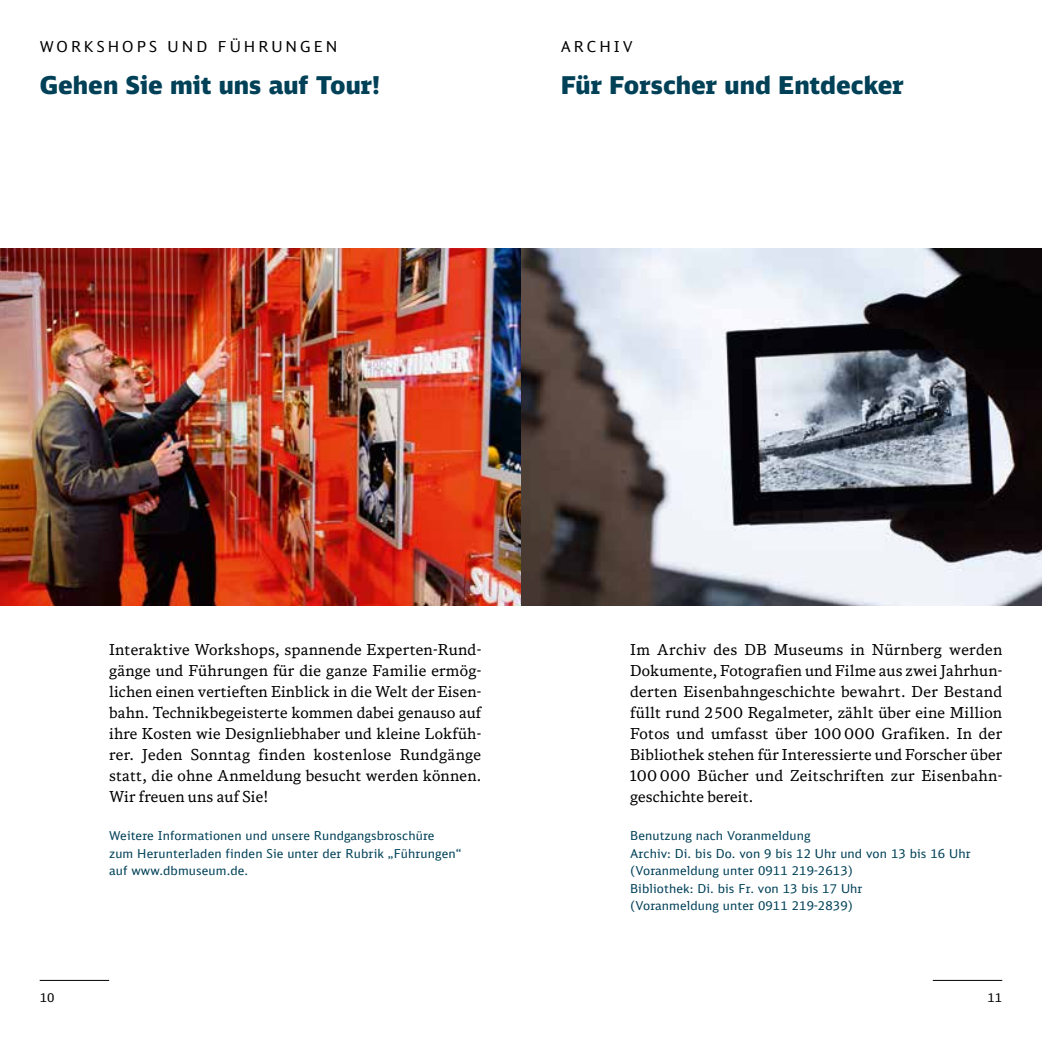
<style>
.page{position:relative;width:1042px;height:1042px;background:#fff}
.page>*{position:absolute;margin:0;border:0;box-sizing:border-box;transform-origin:0 0}
.t1{font:900 24.5px "DB Sans";color:#004158}
.t2{font:15.05px/21px "DB News";letter-spacing:.01em;color:#000;text-align:justify}
.t3{font:15.05px "DB Sans";letter-spacing:.2em;color:#000}
.t4{font:12.25px/17.5px "DB Sans";letter-spacing:.01em;color:#004158}
.t5{font:12.25px "DB Sans";color:#000}
</style>
<div class="page">
<hr style="left:40px;top:980px;width:69px;height:1px;background:#000">
<hr style="left:933px;top:980px;width:69px;height:1px;background:#000">
<img style="left:0;top:248px;width:1042px;height:357px">
<p class="t3" style="left:40px;top:37px;width:299px">Workshops und Führungen</p>
<h1 class="t1" style="left:40px;top:70px;width:342px">Gehen Sie mit uns auf Tour!</h1>
<p class="t3" style="left:561px;top:37px;width:72px">Archiv</p>
<h1 class="t1" style="left:561px;top:70px;width:345px">Für Forscher und Entdecker</h1>
<p class="t2" style="left:109px;top:638px;width:374px">Interaktive Workshops, spannende Experten-Rund&shy;gänge und Führungen für die ganze Familie ermög&shy;lichen einen vertieften Einblick in die Welt der Eisen&shy;bahn. Technikbegeisterte kommen dabei genauso auf ihre Kosten wie Designliebhaber und kleine Lokfüh&shy;rer. Jeden Sonntag finden kostenlose Rundgänge statt, die ohne Anmeldung besucht werden können.<br>Wir freuen uns auf Sie!</p>
<p class="t4" style="left:109px;top:827px;width:354px">Weitere Informationen und unsere Rundgangsbroschüre zum Herunterladen finden Sie unter der Rubrik „Führungen“ auf www.dbmuseum.de.</p>
<p class="t2" style="left:630px;top:638px;width:374px">Im Archiv des DB Museums in Nürnberg werden Dokumente, Fotografien und Filme aus zwei Jahrhun&shy;derten Eisenbahngeschichte bewahrt. Der Bestand füllt rund 2 500 Regalmeter, zählt über eine Million Fotos und umfasst über 100000 Grafiken. In der Bibliothek stehen für Interessierte und Forscher über 100000 Bücher und Zeitschriften zur Eisenbahn&shy;geschichte bereit.</p>
<p class="t4" style="left:630px;top:827px;width:342px">Benutzung nach Voranmeldung<br>Archiv: Di. bis Do. von 9 bis 12 U hr und von 13 bis 16 U hr (Voranmeldung unter 0911 219-2613)<br>Bibliothek: Di. bis Fr. von 13 bis 17 U hr<br>(Voranmeldung unter 0911 219-2839)</p>
<p class="t5" style="left:40px;top:990px;width:16px">10</p>
<p class="t5" style="left:987px;top:990px;width:16px">11</p>
</div>
